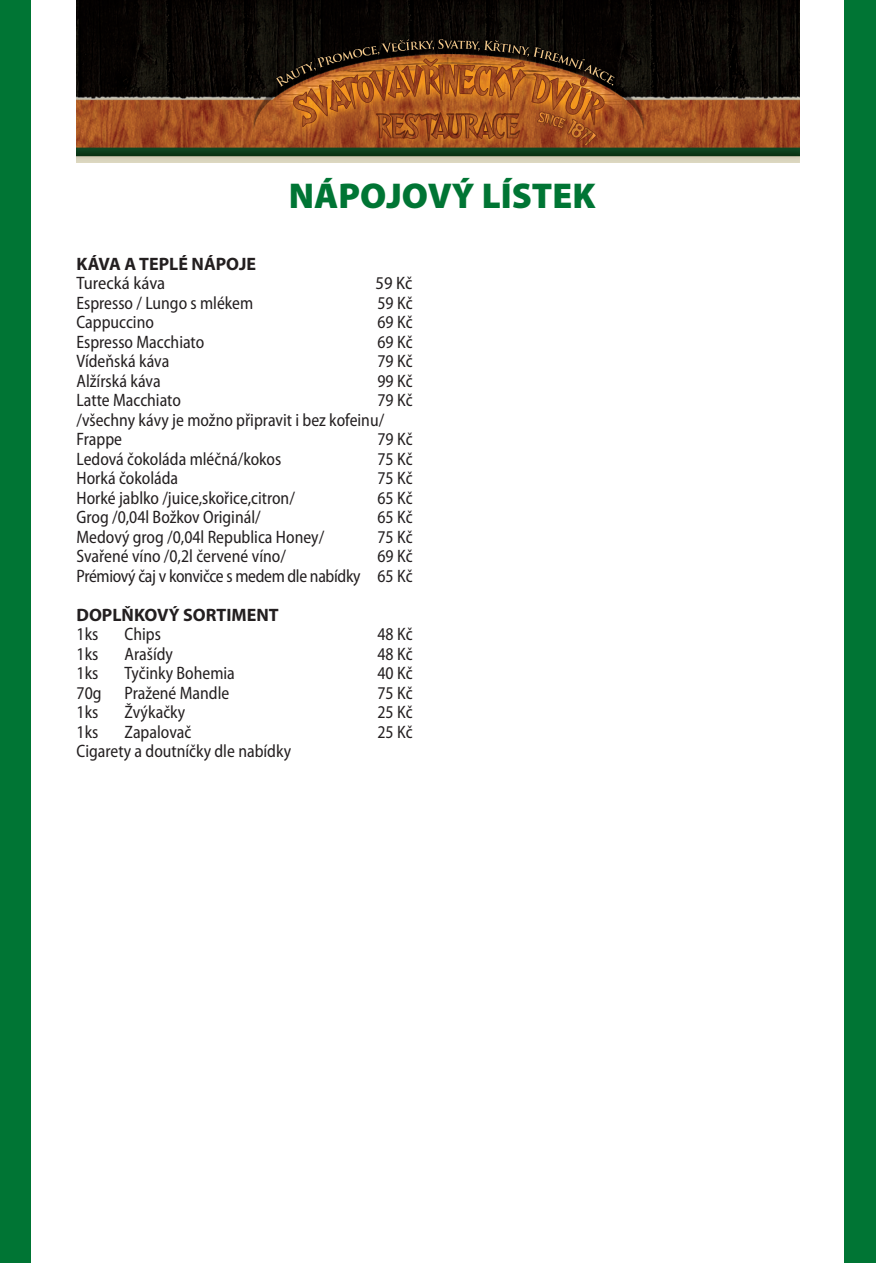
<style>
.page{position:relative;width:876px;height:1263px;background:#007534}
.page>*{position:absolute;margin:0;border:0;box-sizing:border-box;transform-origin:0 0}
.základní_písmo{font:900 36px "Myriad Pro";color:#007534}
.základní_písmo-2{font:semi-condensed 18px/19.5px "Myriad Pro";color:#231f20;scale:.95 1}
.základní_písmo-3{font:semi-condensed 18px "Myriad Pro";letter-spacing:-.02em;color:#231f20;scale:.95 1}
.základní_písmo-4{font:700 18px "Myriad Pro";color:#231f20}
.základní_písmo-5{font:semi-condensed 18px "Myriad Pro";color:#231f20}
</style>
<div class="page">
<div style="left:32px;top:0;width:812px;height:1263px;background:#fff"></div>
<img style="left:77px;top:0;width:722px;height:163px">
<p class="základní_písmo" style="left:289px;top:175px;width:308px">NÁPOJOVÝ LÍSTEK</p>
<p class="základní_písmo-4" style="left:77px;top:254px;width:181px">KÁVA A TEPLÉ NÁPOJE</p>
<p class="základní_písmo-5" style="left:77px;top:274px;width:90px">Turecká káva</p>
<p class="základní_písmo-5" style="left:376px;top:274px;width:38px">59 Kč</p>
<p class="základní_písmo-2" style="left:77px;top:294px;width:188px">Espresso / Lungo s mlékem</p>
<p class="základní_písmo-2" style="left:377px;top:294px;width:38px">59 Kč</p>
<p class="základní_písmo-2" style="left:77px;top:313px;width:83px">Cappuccino</p>
<p class="základní_písmo-2" style="left:377px;top:313px;width:38px">69 Kč</p>
<p class="základní_písmo-2" style="left:77px;top:333px;width:136px">Espresso Macchiato</p>
<p class="základní_písmo-2" style="left:377px;top:333px;width:38px">69 Kč</p>
<p class="základní_písmo-2" style="left:77px;top:352px;width:99px">Vídeňská káva</p>
<p class="základní_písmo-2" style="left:377px;top:352px;width:38px">79 Kč</p>
<p class="základní_písmo-2" style="left:77px;top:372px;width:90px">Alžírská káva</p>
<p class="základní_písmo-2" style="left:377px;top:372px;width:38px">99 Kč</p>
<p class="základní_písmo-2" style="left:77px;top:391px;width:111px">Latte Macchiato</p>
<p class="základní_písmo-2" style="left:77px;top:391px;width:355px;text-indent:301px">79 Kč /všechny kávy je možno připravit i bez kofeinu/<br>Frappe</p>
<p class="základní_písmo-2" style="left:377px;top:430px;width:38px">79 Kč</p>
<p class="základní_písmo-2" style="left:77px;top:450px;width:217px">Ledová čokoláda mléčná/kokos</p>
<p class="základní_písmo-2" style="left:377px;top:450px;width:38px">75 Kč</p>
<p class="základní_písmo-2" style="left:77px;top:469px;width:109px">Horká čokoláda</p>
<p class="základní_písmo-2" style="left:377px;top:469px;width:38px">75 Kč</p>
<p class="základní_písmo-2" style="left:77px;top:489px;width:231px">Horké jablko /juice,skořice,citron/</p>
<p class="základní_písmo-2" style="left:377px;top:489px;width:38px">65 Kč</p>
<p class="základní_písmo-2" style="left:77px;top:508px;width:195px">Grog /0,04l Božkov Originál/</p>
<p class="základní_písmo-2" style="left:377px;top:508px;width:38px">65 Kč</p>
<p class="základní_písmo-2" style="left:77px;top:528px;width:262px">Medový grog /0,04l Republica Honey/</p>
<p class="základní_písmo-2" style="left:377px;top:528px;width:38px">75 Kč</p>
<p class="základní_písmo-2" style="left:77px;top:547px;width:222px">Svařené víno /0,2l červené víno/</p>
<p class="základní_písmo-2" style="left:377px;top:547px;width:38px">69 Kč</p>
<p class="základní_písmo-3" style="left:77px;top:566px;width:355px">Prémiový čaj v konvičce s medem dle nabídky 65 Kč</p>
<p class="základní_písmo-4" style="left:77px;top:605px;width:204px">DOPLŇKOVÝ SORTIMENT</p>
<p class="základní_písmo-2" style="left:77px;top:625px;width:24px">1ks</p>
<p class="základní_písmo-2" style="left:125px;top:625px;width:40px">Chips</p>
<p class="základní_písmo-2" style="left:377px;top:625px;width:38px">48 Kč</p>
<p class="základní_písmo-2" style="left:77px;top:645px;width:24px">1ks</p>
<p class="základní_písmo-2" style="left:125px;top:645px;width:53px">Arašídy</p>
<p class="základní_písmo-2" style="left:377px;top:645px;width:38px">48 Kč</p>
<p class="základní_písmo-2" style="left:77px;top:664px;width:24px">1ks</p>
<p class="základní_písmo-2" style="left:125px;top:664px;width:118px">Tyčinky Bohemia</p>
<p class="základní_písmo-2" style="left:377px;top:664px;width:38px">40 Kč</p>
<p class="základní_písmo-2" style="left:77px;top:684px;width:28px">70g</p>
<p class="základní_písmo-2" style="left:125px;top:684px;width:112px">Pražené Mandle</p>
<p class="základní_písmo-2" style="left:377px;top:684px;width:38px">75 Kč</p>
<p class="základní_písmo-2" style="left:77px;top:703px;width:24px">1ks</p>
<p class="základní_písmo-2" style="left:125px;top:703px;width:65px">Žvýkačky</p>
<p class="základní_písmo-2" style="left:377px;top:703px;width:38px">25 Kč</p>
<p class="základní_písmo-2" style="left:77px;top:723px;width:24px">1ks</p>
<p class="základní_písmo-2" style="left:125px;top:723px;width:72px">Zapalovač</p>
<p class="základní_písmo-2" style="left:377px;top:723px;width:38px">25 Kč</p>
<p class="základní_písmo-2" style="left:77px;top:742px;width:227px">Cigarety a doutníčky dle nabídky</p>
</div>
